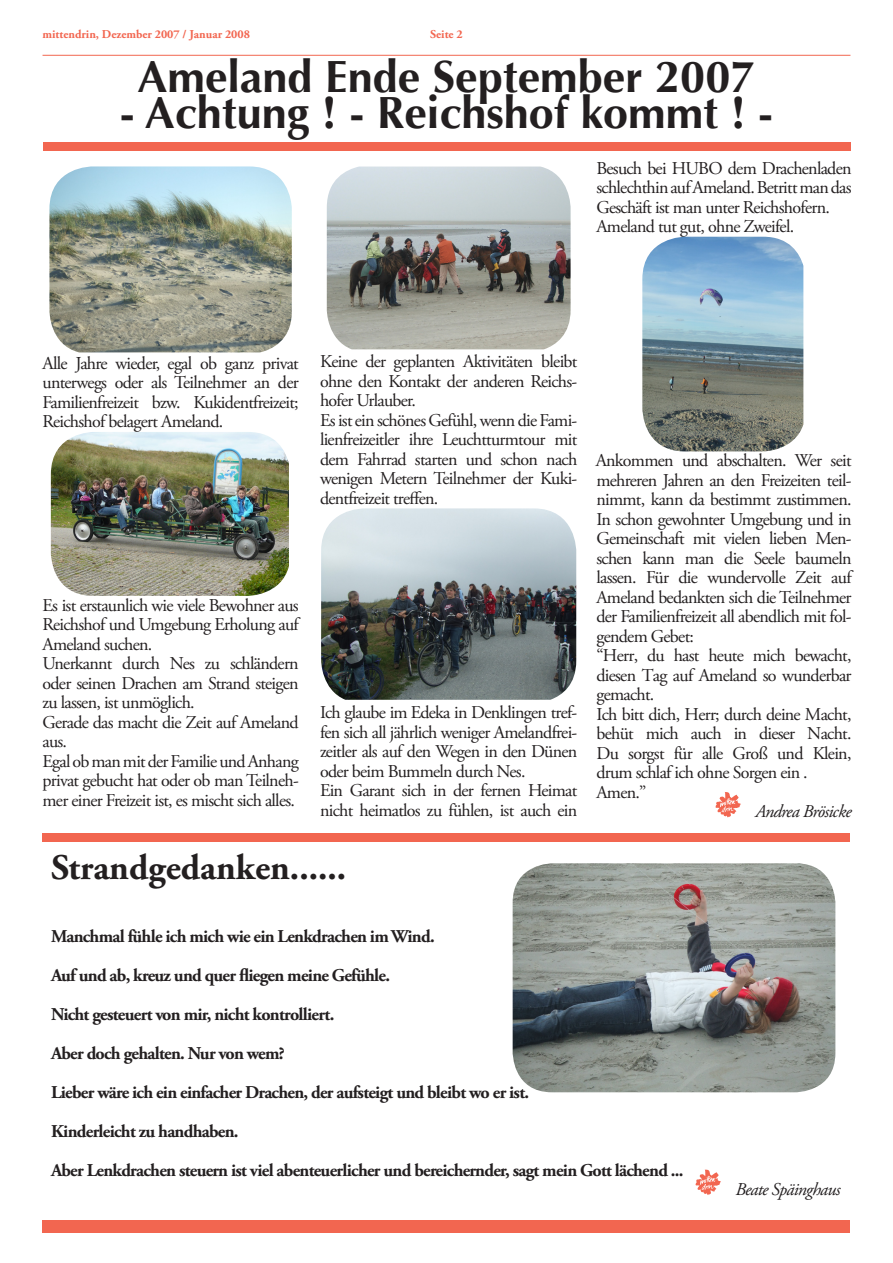
<style>
.page{position:relative;width:893px;height:1263px;background:#fff}
.page>*{position:absolute;margin:0;border:0;box-sizing:border-box;transform-origin:0 0}
.t1{font:700 45px "Optima";color:#231f20}
.t2{font:700 36px "Adobe Garamond Pro";color:#231f20}
.t3{font:18.15px "Adobe Garamond Pro";letter-spacing:-.04em;color:#231f20}
.t4{font:18px/19.5px "Adobe Garamond Pro";letter-spacing:-.04em;color:#231f20}
.t5{font:700 18px/39px "Adobe Garamond Pro";letter-spacing:-.04em;color:#231f20}
.t6{font:italic 18px "Adobe Garamond Pro";letter-spacing:-.04em;color:#231f20}
.t7{font:700 12px "Adobe Garamond Pro";color:#f26650}
.s1{font-size:18px}
</style>
<div class="page">
<div style="left:43px;top:1220px;width:807px;height:13px;background:#f26650"></div>
<hr style="left:43px;top:55px;width:807px;height:1px;background:#f26650">
<img style="left:49px;top:166px;width:243px;height:186px">
<img style="left:51px;top:432px;width:238px;height:164px">
<img style="left:327px;top:167px;width:244px;height:182px">
<img style="left:321px;top:508px;width:255px;height:192px">
<img style="left:642px;top:237px;width:161px;height:214px">
<svg style="left:715px;top:792px;width:26px;height:25px"></svg>
<div style="left:43px;top:142px;width:808px;height:9px;background:#f26650"></div>
<svg style="left:695px;top:1169px;width:26px;height:26px"></svg>
<img style="left:514px;top:864px;width:320px;height:227px">
<div style="left:507px;top:857px;width:334px;height:241px;border:6px solid #fff;border-radius:43px"></div>
<div style="left:43px;top:834px;width:807px;height:8px;background:#f26650"></div>
<p class="t7" style="left:43px;top:28px;width:209px">mittendrin, Dezember 2007 / Januar 2008</p>
<p class="t7" style="left:430px;top:28px;width:34px">Seite 2</p>
<h1 class="t1" style="left:138px;top:51px;width:619px">Ameland Ende September 2007</h1>
<h1 class="t1" style="left:120px;top:87px;width:655px">- Achtung ! - Reichshof kommt ! -</h1>
<p class="t4" style="left:596px;top:159px;width:257px">Besuch bei HUBO dem Drachenladen schlechthin auf Ameland. Betritt man das Geschäft ist man unter Reichshofern.<br>Ameland tut gut, ohne Zweifel.</p>
<p class="t3" style="left:43px;top:352px;width:258px">Alle Jahre wieder, egal ob ganz priva<span class="s1">t</span></p>
<p class="t4" style="left:43px;top:374px;width:258px;text-align:justify">unterwegs oder als Teilnehmer an der Familienfreizeit bzw. Kukidentfreizeit; Reichshof belagert Ameland.</p>
<p class="t4" style="left:320px;top:352px;width:259px">Keine der geplanten Aktivitäten bleibt ohne den Kontakt der anderen Reichs&shy;hofer Urlauber.<br>Es ist ein schönes Gefühl, wenn die Fami&shy;lienfreizeitler ihre Leuchtturmtour mit dem Fahrrad starten und schon nach wenigen Metern Teilnehmer der Kuki&shy;dentfreizeit treffen.</p>
<p class="t4" style="left:43px;top:596px;width:258px">Es ist erstaunlich wie viele Bewohner aus<br>Reichshof und Umgebung Erholung auf<br>Ameland suchen.<br>Unerkannt durch Nes zu schländern oder seinen Drachen am Strand steigen zu lassen, ist unmöglich.<br>Gerade das macht die Zeit auf Ameland aus.<br>Egal ob man mit der Familie und Anhang privat gebucht hat oder ob man Teilneh&shy;mer einer Freizeit ist, es mischt sich alles.</p>
<p class="t4" style="left:320px;top:703px;width:259px">Ich glaube im Edeka in Denklingen tref&shy;fen sich all jährlich weniger Amelandfrei&shy;zeitler als auf den Wegen in den Dünen oder beim Bummeln durch Nes.<br>Ein Garant sich in der fernen Heimat nicht heimatlos zu fühlen, ist auch ein</p>
<h2 class="t2" style="left:51px;top:846px;width:297px">Strandgedanken......</h2>
<p class="t4" style="left:596px;top:452px;width:257px">Ankommen und abschalten. Wer seit mehreren Jahren an den Freizeiten teil&shy;nimmt, kann da bestimmt zustimmen.<br>In schon gewohnter Umgebung und in<br>Gemeinschaft mit vielen lieben Men&shy;schen kann man die Seele baumeln lassen. Für die wundervolle Zeit auf<br>Ameland bedankten sich die Teilnehmer der Familienfreizeit all abendlich mit fol&shy;gendem Gebet:<br>“Herr, du hast heute mich bewacht, diesen Tag auf Ameland so wunderbar gemacht.<br>Ich bitt dich, Herr; durch deine Macht, behüt mich auch in dieser Nacht.<br>Du sorgst für alle Groß und Klein, drum schlaf ich ohne Sorgen ein .<br>Amen.”</p>
<p class="t6" style="left:755px;top:801px;width:98px">Andrea Brösicke</p>
<p class="t5" style="left:51px;top:917px;width:634px">Manchmal fühle ich mich wie ein Lenkdrachen im Wind.<br>Auf und ab, kreuz und quer fliegen meine Gefühle.<br>Nicht gesteuert von mir, nicht kontrolliert.<br>Aber doch gehalten. Nur von wem?<br>Lieber wäre ich ein einfacher Drachen, der aufsteigt und bleibt wo er ist.<br>Kinderleicht zu handhaben.<br>Aber Lenkdrachen steuern ist viel abenteuerlicher und bereichernder, sagt mein Gott lächend ...</p>
<p class="t6" style="left:735px;top:1178px;width:107px">Beate Späinghaus</p>
</div>
